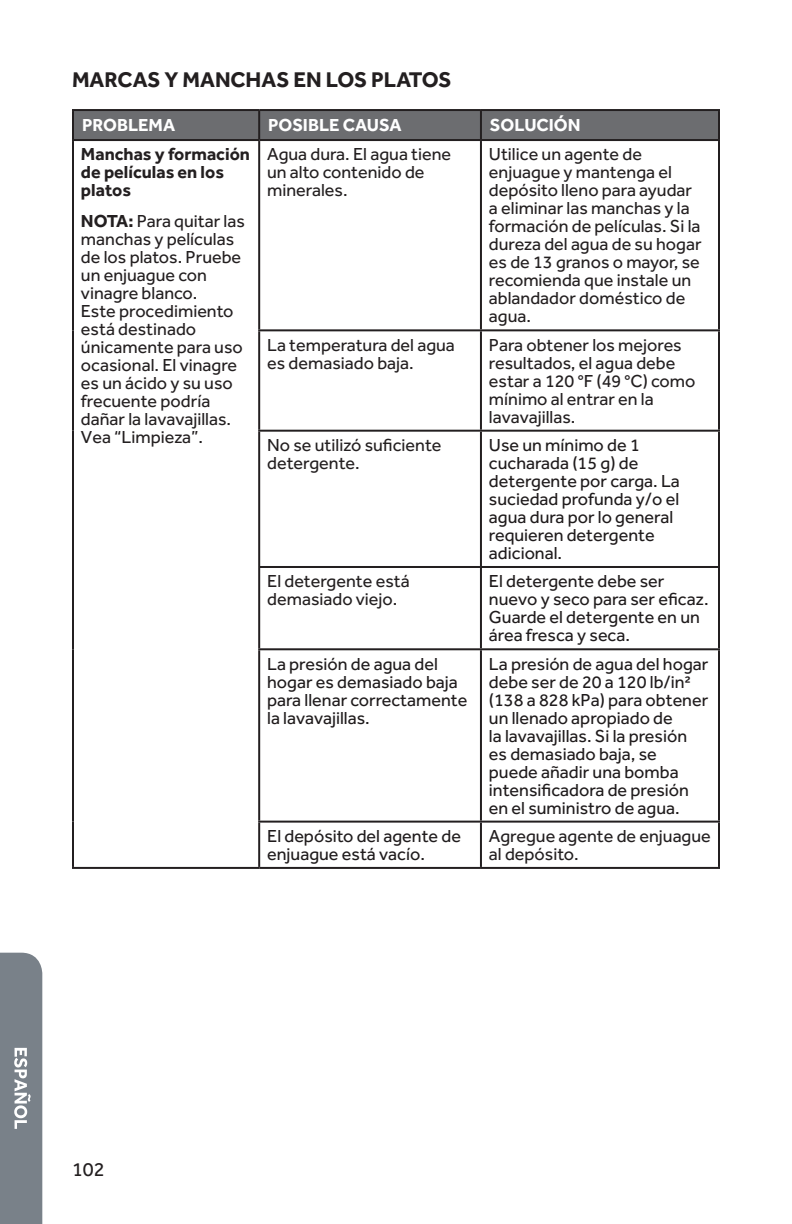
<style>
.page{position:relative;width:792px;height:1224px;background:#fff}
.page>*{position:absolute;margin:0;border:0;box-sizing:border-box;transform-origin:0 0}
.t1{font:700 22px "Effra";color:#231f20}
.t2{font:20px "Effra";color:#231f20}
.t3{font:18px/18px "Effra";color:#231f20}
.t4{font:18px/18px "Effra";color:#1f1b1c}
.t5{font:700 18px/18px "Effra";color:#231f20}
.t6{font:700 18px "Effra";color:#fff}
.s1{font-weight:700}
</style>
<div class="page">
<svg style="left:0;top:953px;width:42px;height:271px;background:#80878f"></svg>
<div style="left:74px;top:111px;width:644px;height:28px;background:#6c6d70"></div>
<hr style="left:258px;top:111px;width:2px;height:28px;background:#231f20">
<hr style="left:480px;top:111px;width:2px;height:28px;background:#231f20">
<hr style="left:72px;top:141px;width:2px;height:189px;background:#231f20">
<hr style="left:258px;top:141px;width:2px;height:188px;background:#231f20">
<hr style="left:480px;top:141px;width:2px;height:188px;background:#231f20">
<hr style="left:718px;top:141px;width:2px;height:188px;background:#231f20">
<hr style="left:72px;top:330px;width:2px;height:101px;background:#231f20">
<hr style="left:258px;top:329px;width:223px;height:2px;background:#231f20">
<hr style="left:258px;top:331px;width:2px;height:99px;background:#231f20">
<hr style="left:481px;top:329px;width:239px;height:2px;background:#231f20">
<hr style="left:480px;top:331px;width:2px;height:99px;background:#231f20">
<hr style="left:718px;top:331px;width:2px;height:99px;background:#231f20">
<hr style="left:72px;top:431px;width:2px;height:136px;background:#231f20">
<hr style="left:258px;top:430px;width:223px;height:2px;background:#231f20">
<hr style="left:258px;top:432px;width:2px;height:134px;background:#231f20">
<hr style="left:481px;top:430px;width:239px;height:2px;background:#231f20">
<hr style="left:480px;top:432px;width:2px;height:134px;background:#231f20">
<hr style="left:718px;top:432px;width:2px;height:134px;background:#231f20">
<hr style="left:72px;top:567px;width:2px;height:82px;background:#231f20">
<hr style="left:258px;top:566px;width:223px;height:2px;background:#231f20">
<hr style="left:258px;top:568px;width:2px;height:80px;background:#231f20">
<hr style="left:481px;top:566px;width:239px;height:2px;background:#231f20">
<hr style="left:480px;top:568px;width:2px;height:80px;background:#231f20">
<hr style="left:718px;top:568px;width:2px;height:80px;background:#231f20">
<hr style="left:72px;top:649px;width:2px;height:173px;background:#231f20">
<hr style="left:258px;top:648px;width:223px;height:2px;background:#231f20">
<hr style="left:258px;top:650px;width:2px;height:171px;background:#231f20">
<hr style="left:481px;top:648px;width:239px;height:2px;background:#231f20">
<hr style="left:480px;top:650px;width:2px;height:171px;background:#231f20">
<hr style="left:718px;top:650px;width:2px;height:171px;background:#231f20">
<hr style="left:72px;top:822px;width:2px;height:45px;background:#231f20">
<hr style="left:258px;top:821px;width:223px;height:2px;background:#231f20">
<hr style="left:258px;top:823px;width:2px;height:44px;background:#231f20">
<hr style="left:481px;top:821px;width:239px;height:2px;background:#231f20">
<hr style="left:480px;top:823px;width:2px;height:44px;background:#231f20">
<hr style="left:718px;top:823px;width:2px;height:44px;background:#231f20">
<hr style="left:72px;top:867px;width:187px;height:2px;background:#231f20">
<hr style="left:259px;top:867px;width:222px;height:2px;background:#231f20">
<hr style="left:481px;top:867px;width:239px;height:2px;background:#231f20">
<hr style="left:72px;top:109px;width:187px;height:2px;background:#231f20">
<hr style="left:72px;top:111px;width:2px;height:28px;background:#231f20">
<hr style="left:259px;top:109px;width:222px;height:2px;background:#231f20">
<hr style="left:481px;top:109px;width:239px;height:2px;background:#231f20">
<hr style="left:718px;top:111px;width:2px;height:28px;background:#231f20">
<hr style="left:72px;top:139px;width:187px;height:2px;background:#231f20">
<hr style="left:259px;top:139px;width:222px;height:2px;background:#231f20">
<hr style="left:481px;top:139px;width:239px;height:2px;background:#231f20">
<p class="t1" style="left:72px;top:66px;width:381px">MARCAS Y MANCHAS EN LOS PLATOS</p>
<p class="t6" style="left:82px;top:114px;width:95px">PROBLEMA</p>
<p class="t6" style="left:268px;top:114px;width:135px">POSIBLE CAUSA</p>
<p class="t6" style="left:490px;top:114px;width:92px">SOLUCIÓN</p>
<p class="t5" style="left:81px;top:145px;width:171px">Manchas y formación de películas en los platos</p>
<p class="t3" style="left:81px;top:212px;width:165px"><span class="s1">NOTA:</span> Para quitar las manchas y películas de los platos. Pruebe un enjuague con vinagre blanco.<br>Este procedimiento está destinado únicamente para uso ocasional. El vinagre es un ácido y su uso frecuente podría dañar la lavavajillas.<br>Vea “Limpieza”.</p>
<p class="t3" style="left:267px;top:145px;width:186px">Agua dura. El agua tiene un alto contenido de minerales.</p>
<p class="t3" style="left:489px;top:145px;width:214px">Utilice un agente de enjuague y mantenga el depósito lleno para ayudar a eliminar las manchas y la formación de películas. Si la dureza del agua de su hogar es de 13 granos o mayor, se recomienda que instale un ablandador doméstico de agua.</p>
<p class="t3" style="left:267px;top:335px;width:189px">La temperatura del agua es demasiado baja.</p>
<p class="t3" style="left:489px;top:335px;width:208px">Para obtener los mejores resultados, el agua debe estar a 120 °F (49 °C) como mínimo al entrar en la lavavajillas.</p>
<p class="t3" style="left:267px;top:436px;width:176px">No se utilizó suficiente detergente.</p>
<p class="t4" style="left:489px;top:436px;width:192px">Use un mínimo de 1 cucharada (15 g) de detergente por carga. La suciedad profunda y/o el agua dura por lo general requieren detergente adicional.</p>
<p class="t3" style="left:267px;top:572px;width:144px">El detergente está demasiado viejo.</p>
<p class="t4" style="left:489px;top:572px;width:221px">El detergente debe ser nuevo y seco para ser eficaz.<br>Guarde el detergente en un área fresca y seca.</p>
<p class="t4" style="left:267px;top:654px;width:202px">La presión de agua del hogar es demasiado baja para llenar correctamente la lavavajillas.</p>
<p class="t4" style="left:489px;top:654px;width:221px">La presión de agua del hogar debe ser de 20 a 120 lb/in² (138 a 828 kPa) para obtener un llenado apropiado de<br>la lavavajillas. Si la presión es demasiado baja, se puede añadir una bomba intensificadora de presión en el suministro de agua.</p>
<p class="t4" style="left:267px;top:827px;width:195px">El depósito del agente de enjuague está vacío.</p>
<p class="t3" style="left:489px;top:827px;width:223px">Agregue agente de enjuague al depósito.</p>
<p class="t2" style="left:72px;top:1157px;width:34px">102</p>
</div>
